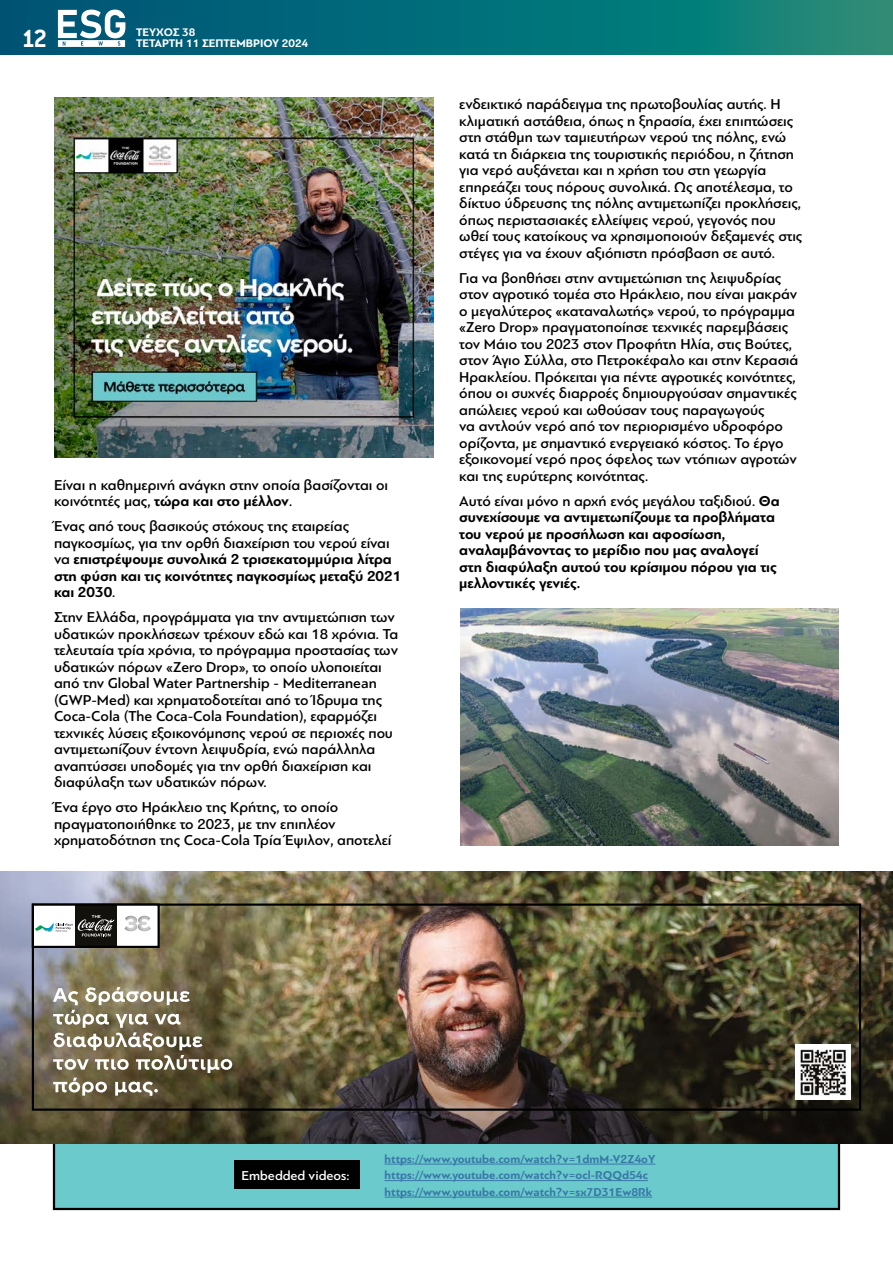
<style>
.page{position:relative;width:893px;height:1263px;background:#fff}
.page>*{position:absolute;margin:0;border:0;box-sizing:border-box;transform-origin:0 0}
.t1{font:700 27.3px "Conduit ITC Hel";color:#fff}
.t2{font:500 15px/16.5px "PF Bague Sans Pro";color:#000}
.t3{font:700 15px/16.5px "PF Bague Sans Pro";color:#000}
.t4{font:500 13.5px "PF Bague Sans Pro";color:#fff}
.t5{font:700 12px/16.5px "PF Bague Sans Pro";color:#275b9b}
.t6{font:700 11.55px/10.5px "PF Bague Sans Pro";color:#fff}
.s1{font-weight:700}
.s2{font-weight:500}
</style>
<div class="page">
<svg style="left:0;top:0;width:893px;height:54px;background:#066f79"></svg>
<svg style="left:58px;top:10px;width:67px;height:37px"></svg>
<div style="left:54px;top:1088px;width:785px;height:121px;background:#6bcacc"></div>
<div style="left:53px;top:1086px;width:787px;height:124px;border:2px solid #000"></div>
<img style="left:0;top:872px;width:893px;height:271px">
<svg style="left:53px;top:987px;width:179px;height:109px;background:#857d64"></svg>
<img style="left:795px;top:1044px;width:55px;height:55px">
<div style="left:32px;top:903px;width:829px;height:208px;border:2px solid #000"></div>
<div style="left:34px;top:905px;width:41px;height:42px;background:#fff"></div>
<div style="left:117px;top:905px;width:42px;height:42px;background:#fff"></div>
<div style="left:75px;top:905px;width:42px;height:41px;background:#13110c"></div>
<svg style="left:36px;top:915px;width:79px;height:21px"></svg>
<div style="left:32px;top:903px;width:128px;height:45px;border:2px solid #000"></div>
<svg style="left:124px;top:916px;width:27px;height:15px"></svg>
<img style="left:54px;top:98px;width:380px;height:360px">
<img style="left:460px;top:609px;width:379px;height:236px">
<hr style="left:385px;top:1164px;width:270px;height:1px;background:#275b9b">
<hr style="left:385px;top:1180px;width:263px;height:1px;background:#275b9b">
<hr style="left:385px;top:1197px;width:267px;height:1px;background:#275b9b">
<div style="left:235px;top:1161px;width:125px;height:28px;background:#000"></div>
<h1 class="t1" style="left:21px;top:25px;width:27px">12</h1>
<p class="t6" style="left:136px;top:27px;width:174px">ΤΕΥΧΟΣ 38<br>TΕΤΑΡΤΗ 11 ΣΕΠΤΕΜΒΡΙΟΥ 2024</p>
<p class="t2" style="left:54px;top:477px;width:336px">Είναι η καθημερινή ανάγκη στην οποία βασίζονται οι κοινότητές μας, <span class="s1">τώρα και στο μέλλον</span>.</p>
<p class="t3" style="left:54px;top:518px;width:349px"><span class="s2">Ένας από τους βασικούς στόχους της εταιρείας παγκοσμίως, για την ορθή διαχείριση του νερού είναι να</span> επιστρέψουμε συνολικά 2 τρισεκατομμύρια λίτρα στη φύση και τις κοινότητες παγκοσμίως μεταξύ 2021 και 2030<span class="s2">.</span></p>
<p class="t2" style="left:54px;top:609px;width:346px">Στην Ελλάδα, προγράμματα για την αντιμετώπιση των υδατικών προκλήσεων τρέχουν εδώ και 18 χρόνια. Τα τελευταία τρία χρόνια, το πρόγραμμα προστασίας των υδατικών πόρων «Zero Drop», το οποίο υλοποιείται από την Global Water Partnership - Mediterranean (GWP-Med) και χρηματοδοτείται από το Ίδρυμα της Coca-Cola (The Coca-Cola Foundation), εφαρμόζει τεχνικές λύσεις εξοικονόμησης νερού σε περιοχές που αντιμετωπίζουν έντονη λειψυδρία, ενώ παράλληλα αναπτύσσει υποδομές για την ορθή διαχείριση και διαφύλαξη των υδατικών πόρων.</p>
<p class="t2" style="left:54px;top:799px;width:339px">Ένα έργο στο Ηράκλειο της Κρήτης, το οποίο πραγματοποιήθηκε το 2023, με την επιπλέον χρηματοδότηση της Coca-Cola Τρία Έψιλον, αποτελεί</p>
<p class="t2" style="left:459px;top:96px;width:345px">ενδεικτικό παράδειγμα της πρωτοβουλίας αυτής. Η κλιματική αστάθεια, όπως η ξηρασία, έχει επιπτώσεις στη στάθμη των ταμιευτήρων νερού της πόλης, ενώ κατά τη διάρκεια της τουριστικής περιόδου, η ζήτηση για νερό αυξάνεται και η χρήση του στη γεωργία επηρεάζει τους πόρους συνολικά. Ως αποτέλεσμα, το δίκτυο ύδρευσης της πόλης αντιμετωπίζει προκλήσεις, όπως περιστασιακές ελλείψεις νερού, γεγονός που ωθεί τους κατοίκους να χρησιμοποιούν δεξαμενές στις στέγες για να έχουν αξιόπιστη πρόσβαση σε αυτό.</p>
<p class="t2" style="left:459px;top:269px;width:341px">Για να βοηθήσει στην αντιμετώπιση της λειψυδρίας στον αγροτικό τομέα στο Ηράκλειο, που είναι μακράν ο μεγαλύτερος «καταναλωτής» νερού, το πρόγραμμα «Zero Drop» πραγματοποίησε τεχνικές παρεμβάσεις τον Μάιο του 2023 στον Προφήτη Ηλία, στις Βούτες, στον Άγιο Σύλλα, στο Πετροκέφαλο και στην Κερασιά Ηρακλείου. Πρόκειται για πέντε αγροτικές κοινότητες, όπου οι συχνές διαρροές δημιουργούσαν σημαντικές απώλειες νερού και ωθούσαν τους παραγωγούς<br>να αντλούν νερό από τον περιορισμένο υδροφόρο ορίζοντα, με σημαντικό ενεργειακό κόστος. Το έργο εξοικονομεί νερό προς όφελος των ντόπιων αγροτών και της ευρύτερης κοινότητας.</p>
<p class="t3" style="left:459px;top:493px;width:322px"><span class="s2">Αυτό είναι μόνο η αρχή ενός μεγάλου ταξιδιού.</span> Θα συνεχίσουμε να αντιμετωπίζουμε τα προβλήματα του νερού με προσήλωση και αφοσίωση, αναλαμβάνοντας το μερίδιο που μας αναλογεί στη διαφύλαξη αυτού του κρίσιμου πόρου για τις μελλοντικές γενιές.</p>
<p class="t4" style="left:241px;top:1167px;width:110px">Embedded videos:</p>
<p class="t5" style="left:385px;top:1150px;width:272px">https://www.youtube.com/watch?v=1dmM-V2Z4oY https://www.youtube.com/watch?v=ocl-RQQd54c https://www.youtube.com/watch?v=sx7D31Ew8Rk</p>
</div>
